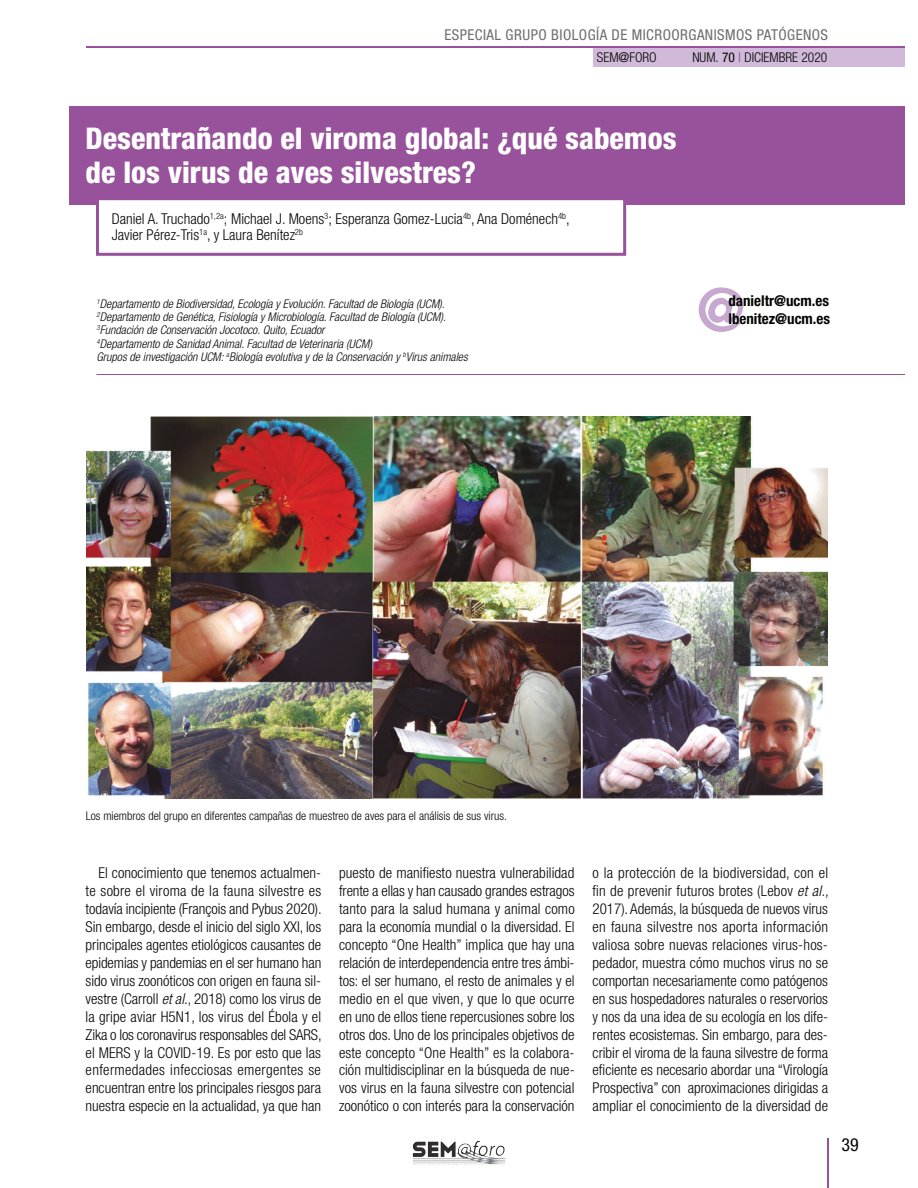
<style>
.page{position:relative;width:918px;height:1188px;background:#fff}
.page>*{position:absolute;margin:0;border:0;box-sizing:border-box;transform-origin:0 0}
.t1{font:800 condensed 30px/34.5px "Helvetica Neue LT Std";color:#fff}
.t2{font:condensed 18px "Helvetica Neue LT Std";color:#040503}
.t3{font:300 condensed 15px/18px "Helvetica Neue LT Std";color:#040503;text-align:justify}
.t4{font:condensed 15px "Helvetica Neue LT Std";letter-spacing:.03em;color:#6f6e6e}
.t5{font:700 condensed 15px/18px "Helvetica Neue LT Std";color:#040503}
.t6{font:300 condensed 13.5px "Helvetica Neue LT Std";color:#040503}
.t7{font:italic 300 condensed 12px/13.5px "Helvetica Neue LT Std";color:#040503}
.t8{font:300 condensed 12px "Helvetica Neue LT Std";color:#040503}
.s1{font-weight:400}
.s2{font-weight:400;color:#8f4f93}
.s3{font-style:italic}
</style>
<div class="page">
<img style="left:456px;top:1141px;width:21px;height:15px">
<div style="left:593px;top:47px;width:311px;height:19px;background:#d1bad9"></div>
<hr style="left:86px;top:46px;width:818px;height:2px;background:#97529b">
<hr style="left:827px;top:1138px;width:2px;height:50px;background:#97529b">
<div style="left:69px;top:106px;width:835px;height:98px;background:#97529b"></div>
<hr style="left:97px;top:374px;width:807px;height:1px;background:#97529b">
<svg style="left:699px;top:287px;width:44px;height:45px"></svg>
<img style="left:87px;top:417px;width:741px;height:381px">
<div style="left:97px;top:199px;width:528px;height:55px;background:#fff"></div>
<div style="left:96px;top:197px;width:530px;height:59px;border:3px solid #97529b"></div>
<p class="t4" style="left:445px;top:26px;width:385px">ESPECIAL GRUPO BIOLOGÍA DE MICROORGANISMOS PATÓGENOS</p>
<p class="t6" style="left:597px;top:53px;width:61px">SEM<span class="s1">@</span>FORO</p>
<p class="t6" style="left:692px;top:53px;width:137px">NUM. <span class="s1">70</span> <span class="s2">|</span> DICIEMBRE 2020</p>
<h1 class="t1" style="left:86px;top:123px;width:593px">Desentrañando el viroma global: ¿qué sabemos de los virus de aves silvestres?</h1>
<p class="t3" style="left:112px;top:211px;width:460px;line-height:16.5px">Daniel A. Truchado<sup>1,2a</sup>; Michael J. Moens<sup>3</sup>; Esperanza Gomez-Lucia<sup>4b</sup>, Ana Doménech<sup>4b</sup>,<br>Javier Pérez-Tris<sup>1a</sup>, y Laura Benítez<sup>2b</sup></p>
<p class="t7" style="left:97px;top:298px;width:373px"><sup>1</sup>Departamento de Biodiversidad, Ecología y Evolución. Facultad de Biología (UCM).<br><sup>2</sup>Departamento de Genética, Fisiología y Microbiología. Facultad de Biología (UCM).<br><sup>3</sup>Fundación de Conservación Jocotoco. Quito, Ecuador<br><sup>4</sup>Departamento de Sanidad Animal. Facultad de Veterinaria (UCM)<br>Grupos de investigación UCM: <sup>a</sup>Biología evolutiva y de la Conservación y <sup>b</sup>Virus animales</p>
<p class="t5" style="left:728px;top:293px;width:103px">danieltr@ucm.es lbenitez@ucm.es</p>
<p class="t8" style="left:86px;top:811px;width:423px">Los miembros del grupo en diferentes campañas de muestreo de aves para el análisis de sus virus.</p>
<p class="t3" style="left:86px;top:865px;width:238px;text-indent:13px">El conocimiento que tenemos actualmen&shy;te sobre el viroma de la fauna silvestre es todavía incipiente (François and Pybus 2020).<br>Sin embargo, desde el inicio del siglo XXI, los principales agentes etiológicos causantes de epidemias y pandemias en el ser humano han sido virus zoonóticos con origen en fauna sil&shy;vestre (Carroll <span class="s3">et al.</span>, 2018) como los virus de la gripe aviar H5N1, los virus del Ébola y el Zika o los coronavirus responsables del SARS, el MERS y la COVID-19. Es por esto que las enfermedades infecciosas emergentes se encuentran entre los principales riesgos para nuestra especie en la actualidad, ya que han</p>
<p class="t3" style="left:339px;top:865px;width:237px">puesto de manifiesto nuestra vulnerabilidad frente a ellas y han causado grandes estragos tanto para la salud humana y animal como para la economía mundial o la diversidad. El concepto “One Health” implica que hay una relación de interdependencia entre tres ámbi&shy;tos: el ser humano, el resto de animales y el medio en el que viven, y que lo que ocurre en uno de ellos tiene repercusiones sobre los otros dos. Uno de los principales objetivos de este concepto “One Health” es la colabora&shy;ción multidisciplinar en la búsqueda de nue&shy;vos virus en la fauna silvestre con potencial zoonótico o con interés para la conservación</p>
<p class="t3" style="left:593px;top:865px;width:238px">o la protección de la biodiversidad, con el fin de prevenir futuros brotes (Lebov <span class="s3">et al., </span>2017). Además, la búsqueda de nuevos virus en fauna silvestre nos aporta información valiosa sobre nuevas relaciones virus-hos&shy;pedador, muestra cómo muchos virus no se comportan necesariamente como patógenos en sus hospedadores naturales o reservorios y nos da una idea de su ecología en los dife&shy;rentes ecosistemas. Sin embargo, para des&shy;cribir el viroma de la fauna silvestre de forma eficiente es necesario abordar una “Virología Prospectiva” con aproximaciones dirigidas a ampliar el conocimiento de la diversidad de</p>
<p class="t2" style="left:842px;top:1134px;width:19px">39</p>
</div>
